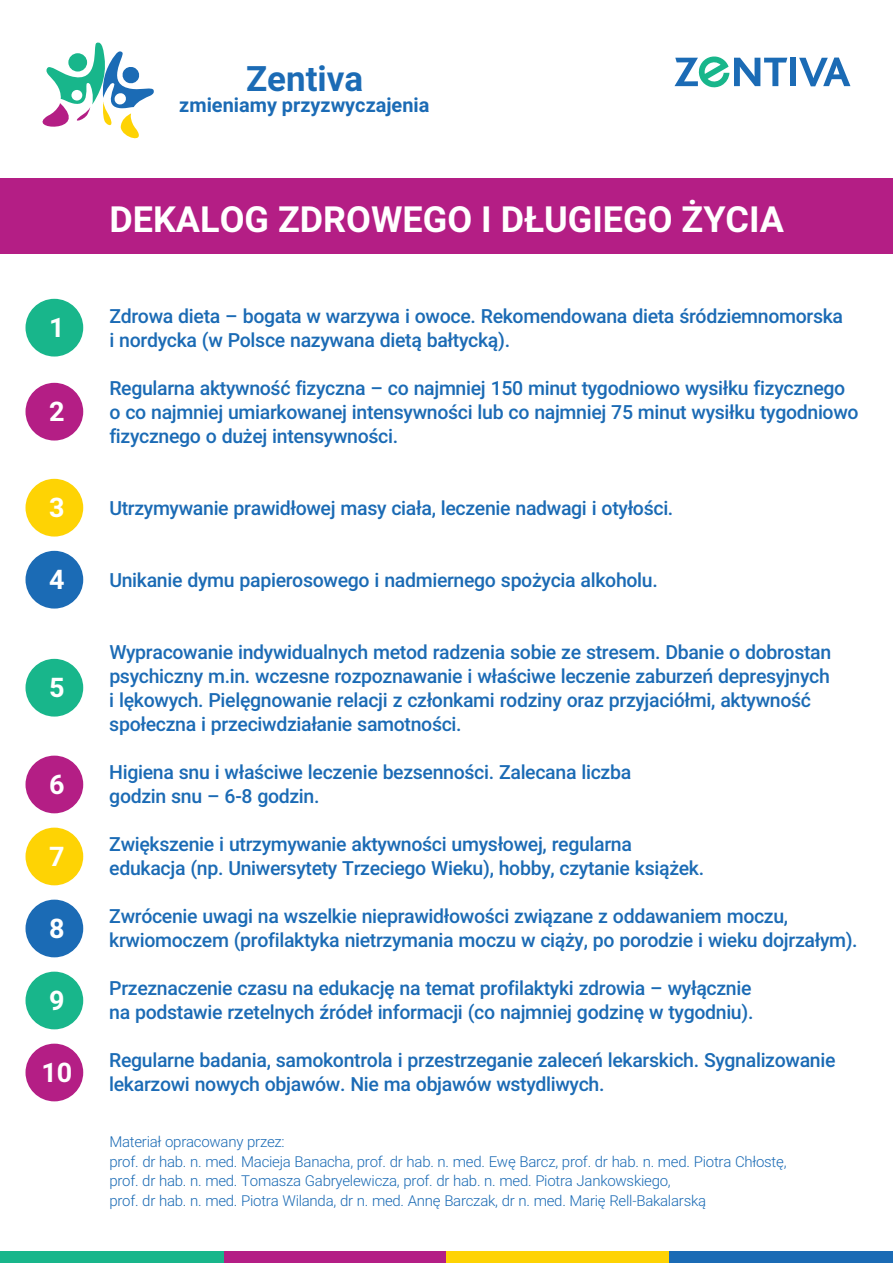
<style>
.page{position:relative;width:893px;height:1263px;background:#fff}
.page>*{position:absolute;margin:0;border:0;box-sizing:border-box;transform-origin:0 0}
.t1{font:700 36px "Roboto";color:#fff}
.t2{font:700 34.95px "Roboto";color:#1b6bb5}
.t3{font:700 27px "Roboto";color:#fff}
.t4{font:700 19.95px "Roboto";color:#1b6bb5}
.t5{font:500 19.5px/24px "Roboto";letter-spacing:-.015em;color:#1b6bb5}
.t6{font:300 15px/19.5px "Roboto";letter-spacing:-.015em;color:#1b6bb5}
</style>
<div class="page">
<div style="left:0;top:178px;width:893px;height:76px;background:#b41e85"></div>
<div style="left:223px;top:1251px;width:223px;height:12px;background:#b41e85"></div>
<div style="left:0;top:1251px;width:223px;height:12px;background:#18b68b"></div>
<div style="left:446px;top:1251px;width:224px;height:12px;background:#fed304"></div>
<div style="left:670px;top:1251px;width:223px;height:12px;background:#1b6bb5"></div>
<div style="left:790px;top:58px;width:6px;height:28px;background:#1b6bb5"></div>
<svg style="left:799px;top:58px;width:51px;height:28px"></svg>
<svg style="left:674px;top:56px;width:113px;height:32px"></svg>
<svg style="left:42px;top:42px;width:112px;height:97px"></svg>
<div style="left:26px;top:383px;width:57px;height:57px;background:#b41e85;border-radius:50%"></div>
<div style="left:26px;top:299px;width:57px;height:57px;background:#18b68b;border-radius:50%"></div>
<div style="left:26px;top:479px;width:57px;height:57px;background:#fed304;border-radius:50%"></div>
<div style="left:26px;top:551px;width:57px;height:57px;background:#1b6bb5;border-radius:50%"></div>
<div style="left:26px;top:659px;width:57px;height:57px;background:#18b68b;border-radius:50%"></div>
<div style="left:26px;top:756px;width:57px;height:57px;background:#b41e85;border-radius:50%"></div>
<div style="left:26px;top:828px;width:57px;height:57px;background:#fed304;border-radius:50%"></div>
<div style="left:26px;top:900px;width:57px;height:57px;background:#1b6bb5;border-radius:50%"></div>
<div style="left:26px;top:972px;width:57px;height:57px;background:#18b68b;border-radius:50%"></div>
<div style="left:26px;top:1044px;width:57px;height:57px;background:#b41e85;border-radius:50%"></div>
<h3 class="t3" style="left:49px;top:317px;width:17px">1</h3>
<h3 class="t3" style="left:49px;top:401px;width:17px">2</h3>
<h3 class="t3" style="left:49px;top:497px;width:17px">3</h3>
<h3 class="t3" style="left:49px;top:569px;width:17px">4</h3>
<h3 class="t3" style="left:49px;top:677px;width:17px">5</h3>
<h3 class="t3" style="left:49px;top:774px;width:17px">6</h3>
<h3 class="t3" style="left:49px;top:846px;width:17px">7</h3>
<h3 class="t3" style="left:49px;top:918px;width:17px">8</h3>
<h3 class="t3" style="left:49px;top:990px;width:17px">9</h3>
<h3 class="t3" style="left:41px;top:1062px;width:32px">10</h3>
<h2 class="t2" style="left:246px;top:64px;width:119px">Zentiva</h2>
<p class="t4" style="left:179px;top:97px;width:252px">zmieniamy przyzwyczajenia</p>
<h1 class="t1" style="left:109px;top:205px;width:676px">DEKALOG ZDROWEGO I DŁUGIEGO ŻYCIA</h1>
<p class="t5" style="left:109px;top:306px;width:735px">Zdrowa dieta – bogata w warzywa i owoce. Rekomendowana dieta śródziemnomorska i nordycka (w Polsce nazywana dietą bałtycką).</p>
<p class="t5" style="left:109px;top:378px;width:751px">Regularna aktywność fizyczna – co najmniej 150 minut tygodniowo wysiłku fizycznego o co najmniej umiarkowanej intensywności lub co najmniej 75 minut wysiłku tygodniowo fizycznego o dużej intensywności.</p>
<p class="t5" style="left:109px;top:498px;width:566px">Utrzymywanie prawidłowej masy ciała, leczenie nadwagi i otyłości.</p>
<p class="t5" style="left:109px;top:570px;width:550px">Unikanie dymu papierosowego i nadmiernego spożycia alkoholu.</p>
<p class="t5" style="left:109px;top:642px;width:723px">Wypracowanie indywidualnych metod radzenia sobie ze stresem. Dbanie o dobrostan psychiczny m.in. wczesne rozpoznawanie i właściwe leczenie zaburzeń depresyjnych i lękowych. Pielęgnowanie relacji z członkami rodziny oraz przyjaciółmi, aktywność społeczna i przeciwdziałanie samotności.</p>
<p class="t5" style="left:109px;top:762px;width:523px">Higiena snu i właściwe leczenie bezsenności. Zalecana liczba godzin snu – 6-8 godzin.</p>
<p class="t5" style="left:109px;top:834px;width:596px">Zwiększenie i utrzymywanie aktywności umysłowej, regularna edukacja (np. Uniwersytety Trzeciego Wieku), hobby, czytanie książek.</p>
<p class="t5" style="left:109px;top:906px;width:750px">Zwrócenie uwagi na wszelkie nieprawidłowości związane z oddawaniem moczu, krwiomoczem (profilaktyka nietrzymania moczu w ciąży, po porodzie i wieku dojrzałym).</p>
<p class="t5" style="left:109px;top:978px;width:646px">Przeznaczenie czasu na edukację na temat profilaktyki zdrowia – wyłącznie na podstawie rzetelnych źródeł informacji (co najmniej godzinę w tygodniu).</p>
<p class="t5" style="left:109px;top:1050px;width:728px">Regularne badania, samokontrola i przestrzeganie zaleceń lekarskich. Sygnalizowanie lekarzowi nowych objawów. Nie ma objawów wstydliwych.</p>
<p class="t6" style="left:109px;top:1134px;width:679px">Materiał opracowany przez:<br>prof. dr hab. n. med. Macieja Banacha, prof. dr hab. n. med. Ewę Barcz, prof. dr hab. n. med. Piotra Chłostę, prof. dr hab. n. med. Tomasza Gabryelewicza, prof. dr hab. n. med. Piotra Jankowskiego,<br>prof. dr hab. n. med. Piotra Wilanda, dr n. med. Annę Barczak, dr n. med. Marię Rell-Bakalarską</p>
</div>
